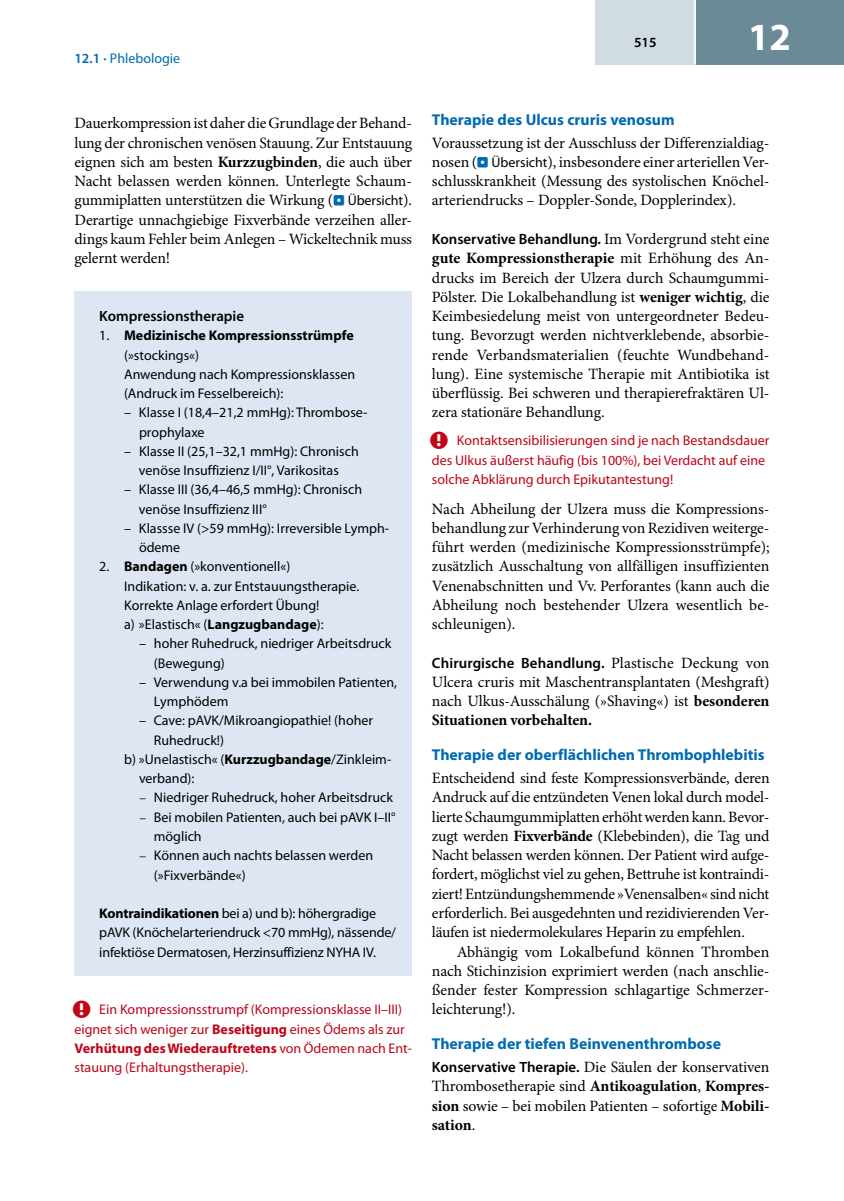
<style>
.page{position:relative;width:844px;height:1201px;background:#fff}
.page>*{position:absolute;margin:0;border:0;box-sizing:border-box;transform-origin:0 0}
.t1{font:700 38.5px "Myriad Pro";color:#fff}
.t2{font:15.75px/19.2px "Minion Pro";letter-spacing:-.01em;color:#000;text-align:justify}
.t3{font:700 15.75px "Myriad Pro";color:#006ab2}
.t4{font:600 14.88px "Myriad Pro";color:#000}
.t5{font:14px/19.2px "Myriad Pro";color:#000}
.t6{font:14px/19.2px "Myriad Pro";color:#c00418}
.t7{font:14px "Myriad Pro";color:#006ab2}
.t8{font:600 14px "Myriad Pro";color:#000}
.s1{font-weight:600}
.s2{font-weight:700}
.s3{font-family:"Blik Buttons";font-size:14px;color:#006ab2}
.s4{font-family:"Myriad Pro";font-size:14px}
.s5{font-family:"Minion Pro"}
.s6{font-family:"Blik Buttons"}
.s7{font-family:"Minion Pro";font-weight:400;font-size:15.75px}
.s8{font-family:"Myriad Pro";font-weight:600;font-size:14.88px}
</style>
<div class="page">
<div style="left:694px;top:0;width:149px;height:64px;background:#6b8a98"></div>
<div style="left:595px;top:0;width:99px;height:64px;background:#d0dbe2"></div>
<hr style="left:694px;top:0;width:1px;height:64px;background:#fff">
<div style="left:74px;top:292px;width:338px;height:683px;background:#dfe6f3"></div>
<p class="t7" style="left:74px;top:50px;width:107px"><span class="s1">12.1 ·</span> Phlebologie</p>
<p class="t8" style="left:634px;top:35px;width:24px">515</p>
<h1 class="t1" style="left:748px;top:16px;width:44px">12</h1>
<p class="t2" style="left:74px;top:114px;width:339px">Dauerkompression ist daher die Grundlage der Behand&shy;lung der chronischen venösen Stauung. Zur Entstauung eignen sich am besten <span class="s2">Kurzzugbinden</span>, die auch über Nacht belassen werden können. Unterlegte Schaum&shy;gummiplatten unterstützen die Wirkung (<span class="s3">.</span> <span class="s4">Übersicht</span>).<br>Derartige unnachgiebige Fixverbände verzeihen aller&shy;dings kaum Fehler beim Anlegen – Wickeltechnik muss gelernt werden!</p>
<p class="t4" style="left:99px;top:308px;width:146px">Kompressionstherapie</p>
<p class="t5" style="left:124px;top:326px;width:232px;text-indent:-25px">1. <span class="s2">Medizinische Kompressionsstrümpfe </span>(»stockings«)<br>Anwendung nach Kompressionsklassen (Andruck im Fesselbereich):</p>
<p class="t5" style="left:139px;top:403px;width:230px;text-indent:-15px">– Klasse I (18,4–21,2 mmHg): Thrombose&shy;prophylaxe</p>
<p class="t5" style="left:124px;top:442px;width:236px;text-align:center">– Klasse II (25,1–32,1 mmHg): Chronisch venöse Insuffizienz I/II°, Varikositas</p>
<p class="t5" style="left:139px;top:480px;width:225px;text-indent:-15px">– Klasse III (36,4–46,5 mmHg): Chronisch venöse Insuffizienz III°</p>
<p class="t5" style="left:139px;top:519px;width:252px;text-indent:-15px">– Klassse IV (&gt;59 mmHg): Irreversible Lymph&shy;ödeme</p>
<p class="t5" style="left:124px;top:557px;width:237px;text-indent:-25px">2. <span class="s2">Bandagen</span> (»konventionell«)<br>Indikation: v. a. zur Entstauungstherapie.<br>Korrekte Anlage erfordert Übung!<br>a) »Elastisch« (<span class="s2">Langzugbandage</span>):</p>
<p class="t5" style="left:154px;top:634px;width:239px;text-indent:-15px">– hoher Ruhedruck, niedriger Arbeitsdruck (Bewegung)</p>
<p class="t5" style="left:154px;top:673px;width:245px;text-indent:-15px">– Verwendung v.a bei immobilen Patienten,<br>Lymphödem</p>
<p class="t5" style="left:139px;top:711px;width:235px">– Cave: pAVK/Mikroangiopathie! (hoher</p>
<p class="t5" style="left:154px;top:730px;width:72px">Ruhedruck!)</p>
<p class="t5" style="left:124px;top:750px;width:268px">b) »Unelastisch« (<span class="s2">Kurzzugbandage</span>/Zinkleim-</p>
<p class="t5" style="left:139px;top:769px;width:57px">verband):</p>
<p class="t5" style="left:139px;top:788px;width:255px"><span class="s5">–</span> Niedriger Ruhedruck, hoher Arbeitsdruck</p>
<p class="t5" style="left:154px;top:807px;width:243px;text-indent:-15px"><span class="s5">–</span> Bei mobilen Patienten, auch bei pAVK I–II° möglich</p>
<p class="t5" style="left:154px;top:846px;width:221px;text-indent:-15px"><span class="s5">–</span> Können auch nachts belassen werden (»Fixverbände«)</p>
<p class="t5" style="left:99px;top:904px;width:298px"><span class="s2">Kontraindikationen</span> bei a) und b): höhergradige pAVK (Knöchelarteriendruck &lt;70 mmHg), nässende/ infektiöse Dermatosen, Herzinsuffizienz NYHA IV.</p>
<p class="t6" style="left:74px;top:1000px;width:339px"><span class="s6">!</span> Ein Kompressionsstrumpf (Kompressionsklasse II–III) eignet sich weniger zur <span class="s2">Beseitigung</span> eines Ödems als zur <span class="s2">Verhütung des Wiederauftretens</span> von Ödemen nach Ent&shy;stauung (Erhaltungstherapie).</p>
<p class="t3" style="left:432px;top:111px;width:244px">Therapie des Ulcus cruris venosum</p>
<p class="t2" style="left:432px;top:134px;width:339px">Voraussetzung ist der Ausschluss der Differenzialdiag&shy;nosen (<span class="s3">.</span> <span class="s4">Übersicht</span>), insbesondere einer arteriellen Ver&shy;schlusskrankheit (Messung des systolischen Knöchel&shy;arteriendrucks – Doppler-Sonde, Dopplerindex).</p>
<p class="t4" style="left:432px;top:231px;width:339px">Konservative Behandlung. <span class="s7">Im Vordergrund steht eine</span></p>
<p class="t2" style="left:432px;top:249px;width:339px"><span class="s2">gute Kompressionstherapie</span> mit Erhöhung des An&shy;drucks im Bereich der Ulzera durch Schaumgummi-Pölster. Die Lokalbehandlung ist <span class="s2">weniger wichtig</span>, die Keimbesiedelung meist von untergeordneter Bedeu&shy;tung. Bevorzugt werden nichtverklebende, absorbie&shy;rende Verbandsmaterialien (feuchte Wundbehand&shy;lung). Eine systemische Therapie mit Antibiotika ist überflüssig. Bei schweren und therapierefraktären Ul&shy;zera stationäre Behandlung.</p>
<p class="t6" style="left:432px;top:431px;width:339px"><span class="s6">!</span> Kontaktsensibilisierungen sind je nach Bestandsdauer des Ulkus äußerst häufig (bis 100%), bei Verdacht auf eine solche Abklärung durch Epikutantestung!</p>
<p class="t2" style="left:432px;top:499px;width:339px">Nach Abheilung der Ulzera muss die Kompressions&shy;behandlung zur Verhinderung von Rezidiven weiterge&shy;führt werden (medizinische Kompressionsstrümpfe); zusätzlich Ausschaltung von allfälligen insuffizienten Venenabschnitten und Vv. Perforantes (kann auch die Abheilung noch bestehender Ulzera wesentlich be&shy;schleunigen).</p>
<p class="t4" style="left:432px;top:654px;width:339px">Chirurgische Behandlung. <span class="s7">Plastische Deckung von</span></p>
<p class="t2" style="left:432px;top:673px;width:339px">Ulcera cruris mit Maschentransplantaten (Meshgraft) nach Ulkus-Ausschälung (»Shaving«) ist <span class="s2">besonderen Situationen vorbehalten.</span></p>
<p class="t3" style="left:432px;top:746px;width:334px">Therapie der oberflächlichen Thrombophlebitis</p>
<p class="t2" style="left:432px;top:769px;width:339px">Entscheidend sind feste Kompressionsverbände, deren Andruck auf die entzündeten Venen lokal durch model&shy;lierte Schaumgummiplatten erhöht werden kann. Bevor&shy;zugt werden <span class="s2">Fixverbände</span> (Klebebinden), die Tag und Nacht belassen werden können. Der Patient wird aufge&shy;fordert, möglichst viel zu gehen, Bettruhe ist kontraindi&shy;ziert! Entzündungshemmende »Venensalben« sind nicht erforderlich. Bei ausgedehnten und rezidivierenden Ver&shy;läufen ist niedermolekulares Heparin zu empfehlen.</p>
<p class="t2" style="left:432px;top:942px;width:339px;text-indent:25px">Abhängig vom Lokalbefund können Thromben nach Stichinzision exprimiert werden (nach anschlie&shy;ßender fester Kompression schlagartige Schmerzer&shy;leichterung!).</p>
<p class="t3" style="left:432px;top:1035px;width:290px">Therapie der tiefen Beinvenenthrombose</p>
<p class="t2" style="left:432px;top:1058px;width:339px"><span class="s8">Konservative Therapie.</span> Die Säulen der konservativen Thrombosetherapie sind <span class="s2">Antikoagulation</span>, <span class="s2">Kompres&shy;sion</span> sowie – bei mobilen Patienten – sofortige <span class="s2">Mobili&shy;sation</span>.</p>
</div>
